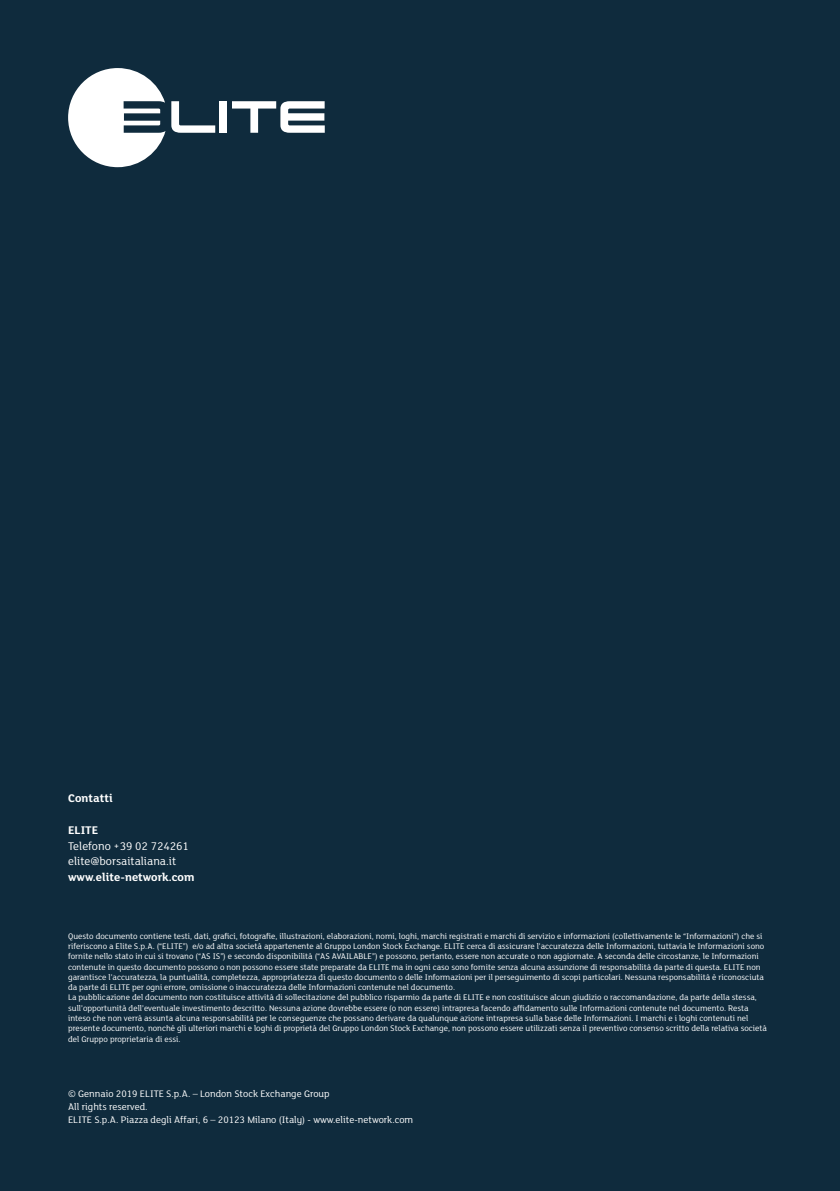
<style>
.page{position:relative;width:840px;height:1191px;background:#fff}
.page>*{position:absolute;margin:0;border:0;box-sizing:border-box;transform-origin:0 0}
.t1{font:12.2px/15.8px "FS Lola";color:#fff}
.t2{font:700 12.2px "FS Lola";color:#fff}
.t3{font:10.2px/13.2px "FS Lola";color:#fff}
.t4{font:8.8px/10.2px "FS Lola";color:#fff}
</style>
<div class="page">
<div style="left:0;top:0;width:839px;height:1191px;background:#0f2b3d"></div>
<svg style="left:68px;top:68px;width:97px;height:99px"></svg>
<svg style="left:171px;top:101px;width:44px;height:32px"></svg>
<div style="left:219px;top:101px;width:8px;height:32px;background:#fff"></div>
<svg style="left:232px;top:101px;width:92px;height:32px"></svg>
<h1 class="t2" style="left:68px;top:790px;width:46px">Contatti</h1>
<h1 class="t2" style="left:68px;top:821px;width:32px">ELITE</h1>
<h1 class="t1" style="left:68px;top:837px;width:122px">Telefono +39 02 724261 elite@borsaitaliana.it</h1>
<h1 class="t2" style="left:68px;top:869px;width:128px">www.elite-network.com</h1>
<p class="t4" style="left:68px;top:930px;width:700px">Questo documento contiene testi, dati, grafici, fotografie, illustrazioni, elaborazioni, nomi, loghi, marchi registrati e marchi di servizio e informazioni (collettivamente le “Informazioni”) che si riferiscono a Elite S.p.A. (“ELITE”) e/o ad altra società appartenente al Gruppo London Stock Exchange. ELITE cerca di assicurare l’accuratezza delle Informazioni, tuttavia le Informazioni sono fornite nello stato in cui si trovano (“AS IS”) e secondo disponibilità (“AS AVAILABLE”) e possono, pertanto, essere non accurate o non aggiornate. A seconda delle circostanze, le Informazioni contenute in questo documento possono o non possono essere state preparate da ELITE ma in ogni caso sono fornite senza alcuna assunzione di responsabilità da parte di questa. ELITE non garantisce l’accuratezza, la puntualità, completezza, appropriatezza di questo documento o delle Informazioni per il perseguimento di scopi particolari. Nessuna responsabilità è riconosciuta da parte di ELITE per ogni errore, omissione o inaccuratezza delle Informazioni contenute nel documento.<br>La pubblicazione del documento non costituisce attività di sollecitazione del pubblico risparmio da parte di ELITE e non costituisce alcun giudizio o raccomandazione, da parte della stessa, sull’opportunità dell’eventuale investimento descritto. Nessuna azione dovrebbe essere (o non essere) intrapresa facendo affidamento sulle Informazioni contenute nel documento. Resta inteso che non verrà assunta alcuna responsabilità per le conseguenze che possano derivare da qualunque azione intrapresa sulla base delle Informazioni. I marchi e i loghi contenuti nel presente documento, nonché gli ulteriori marchi e loghi di proprietà del Gruppo London Stock Exchange, non possono essere utilizzati senza il preventivo consenso scritto della relativa società del Gruppo proprietaria di essi.</p>
<p class="t3" style="left:68px;top:1086px;width:346px">© Gennaio 2019 ELITE S.p.A. – London Stock Exchange Group<br>All rights reserved.<br>ELITE S.p.A. Piazza degli Affari, 6 – 20123 Milano (Italy) - www.elite-network.com</p>
</div>
